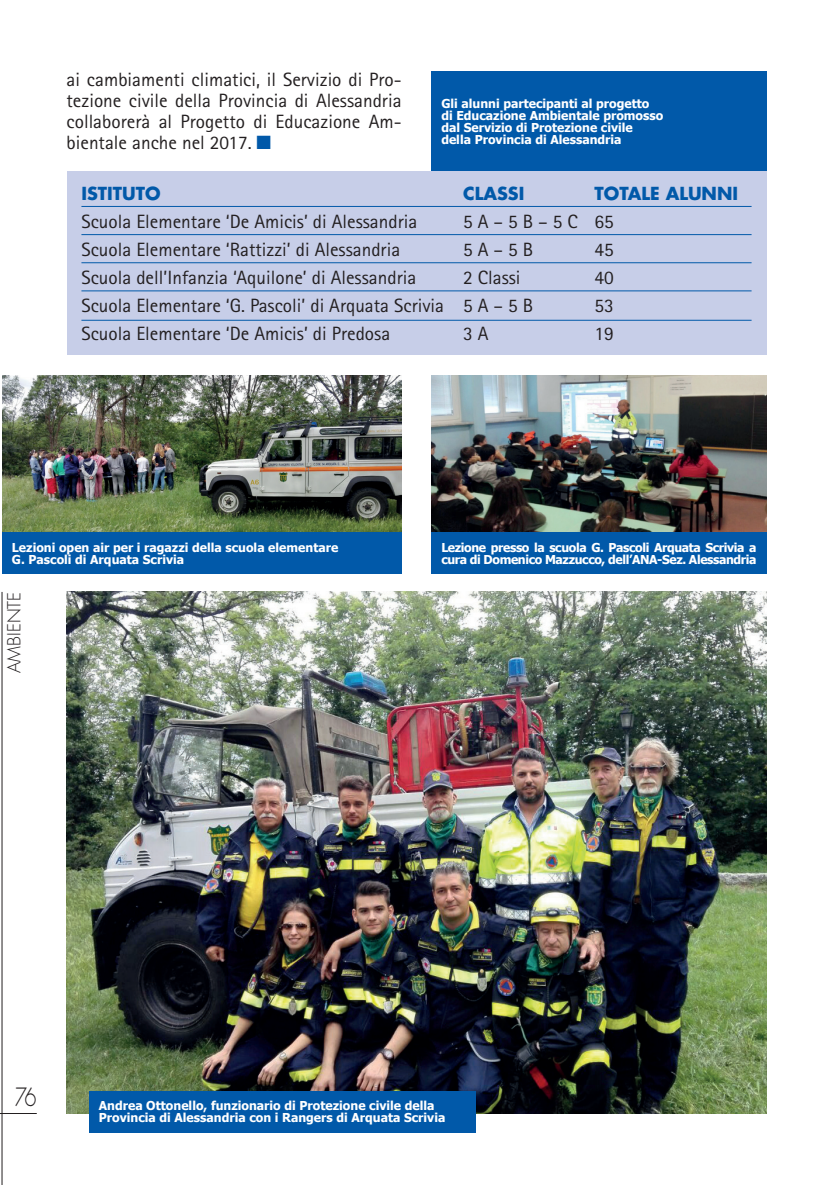
<style>
.page{position:relative;width:838px;height:1185px;background:#fff}
.page>*{position:absolute;margin:0;border:0;box-sizing:border-box;transform-origin:0 0}
.t1{font:300 24.5px "Futura";color:#231f20;scale:.8 1}
.t2{font:19.25px/21px "Rotis Sans Serif";color:#231f20;text-align:justify}
.t3{font:700 17.5px "Futura";color:#0159a9}
.t4{font:300 17.5px "Futura";color:#231f20}
.t5{font:700 12.25px/12.2px "Tahoma";color:#fff}
.t6{font:700 12.25px/12.2px "Tahoma";letter-spacing:-.03em;color:#fff}
.s1{color:#0159a9}
</style>
<div class="page">
<hr style="left:0;top:1113px;width:37px;height:1px;background:#231f20">
<hr style="left:2px;top:592px;width:1px;height:593px;background:#231f20">
<div style="left:67px;top:171px;width:699px;height:184px;background:#c7cee8"></div>
<div style="left:431px;top:71px;width:335px;height:100px;background:#0159a9"></div>
<img style="left:67px;top:592px;width:699px;height:521px">
<img style="left:2px;top:376px;width:399px;height:156px">
<img style="left:431px;top:376px;width:335px;height:156px">
<hr style="left:81px;top:234px;width:670px;height:1px;background:#0159a9">
<hr style="left:81px;top:262px;width:670px;height:1px;background:#0159a9">
<hr style="left:81px;top:290px;width:670px;height:1px;background:#0159a9">
<hr style="left:81px;top:320px;width:670px;height:1px;background:#0159a9">
<hr style="left:81px;top:206px;width:670px;height:1px;background:#0159a9">
<div style="left:89px;top:1091px;width:386px;height:41px;background:#0159a9"></div>
<div style="left:2px;top:532px;width:399px;height:42px;background:#0159a9"></div>
<div style="left:431px;top:532px;width:335px;height:42px;background:#0159a9"></div>
<p class="t2" style="left:67px;top:69px;width:336px">ai cambiamenti climatici, il Servizio di Pro&shy;tezione civile della Provincia di Alessandria collaborerà al Progetto di Educazione Am&shy;bientale anche nel 2017. <span class="s1">■</span></p>
<p class="t3" style="left:81px;top:181px;width:81px">ISTITUTO</p>
<p class="t3" style="left:463px;top:181px;width:63px">CLASSI</p>
<p class="t3" style="left:594px;top:181px;width:145px">TOTALE ALUNNI</p>
<p class="t2" style="left:81px;top:211px;width:337px">Scuola Elementare ‘De Amicis’ di Alessandria</p>
<p class="t2" style="left:463px;top:211px;width:152px">5 A – 5 B – 5 C 65</p>
<p class="t2" style="left:81px;top:239px;width:320px">Scuola Elementare ‘Rattizzi’ di Alessandria</p>
<p class="t2" style="left:463px;top:239px;width:71px">5 A – 5 B</p>
<p class="t2" style="left:594px;top:239px;width:21px">45</p>
<p class="t2" style="left:81px;top:267px;width:336px">Scuola dell’Infanzia ‘Aquilone’ di Alessandria</p>
<p class="t2" style="left:463px;top:267px;width:59px">2 Classi</p>
<p class="t2" style="left:594px;top:267px;width:21px">40</p>
<p class="t2" style="left:81px;top:295px;width:453px">Scuola Elementare ‘G. Pascoli’ di Arquata Scrivia 5 A – 5 B</p>
<p class="t2" style="left:594px;top:295px;width:21px">53</p>
<p class="t2" style="left:81px;top:323px;width:310px">Scuola Elementare ‘De Amicis’ di Predosa</p>
<p class="t2" style="left:463px;top:323px;width:27px">3 A</p>
<p class="t2" style="left:594px;top:323px;width:21px">19</p>
<p class="t5" style="left:441px;top:96px;width:223px">Gli alunni partecipanti al progetto di Educazione Ambientale promosso dal Servizio di Protezione civile della Provincia di Alessandria</p>
<p class="t5" style="left:12px;top:540px;width:328px">Lezioni open air per i ragazzi della scuola elementare<br>G. Pascoli di Arquata Scrivia</p>
<p class="t6" style="left:441px;top:540px;width:317px">Lezione presso la scuola G. Pascoli Arquata Scrivia a cura di Domenico Mazzucco, dell’ANA-Sez. Alessandria</p>
<p class="t4" style="left:3px;top:673px;width:82px;rotate:-90deg">AMBIENTE</p>
<p class="t1" style="left:15px;top:1081px;width:29px">76</p>
<p class="t5" style="left:99px;top:1099px;width:348px">Andrea Ottonello, funzionario di Protezione civile della<br>Provincia di Alessandria con i Rangers di Arquata Scrivia</p>
</div>
